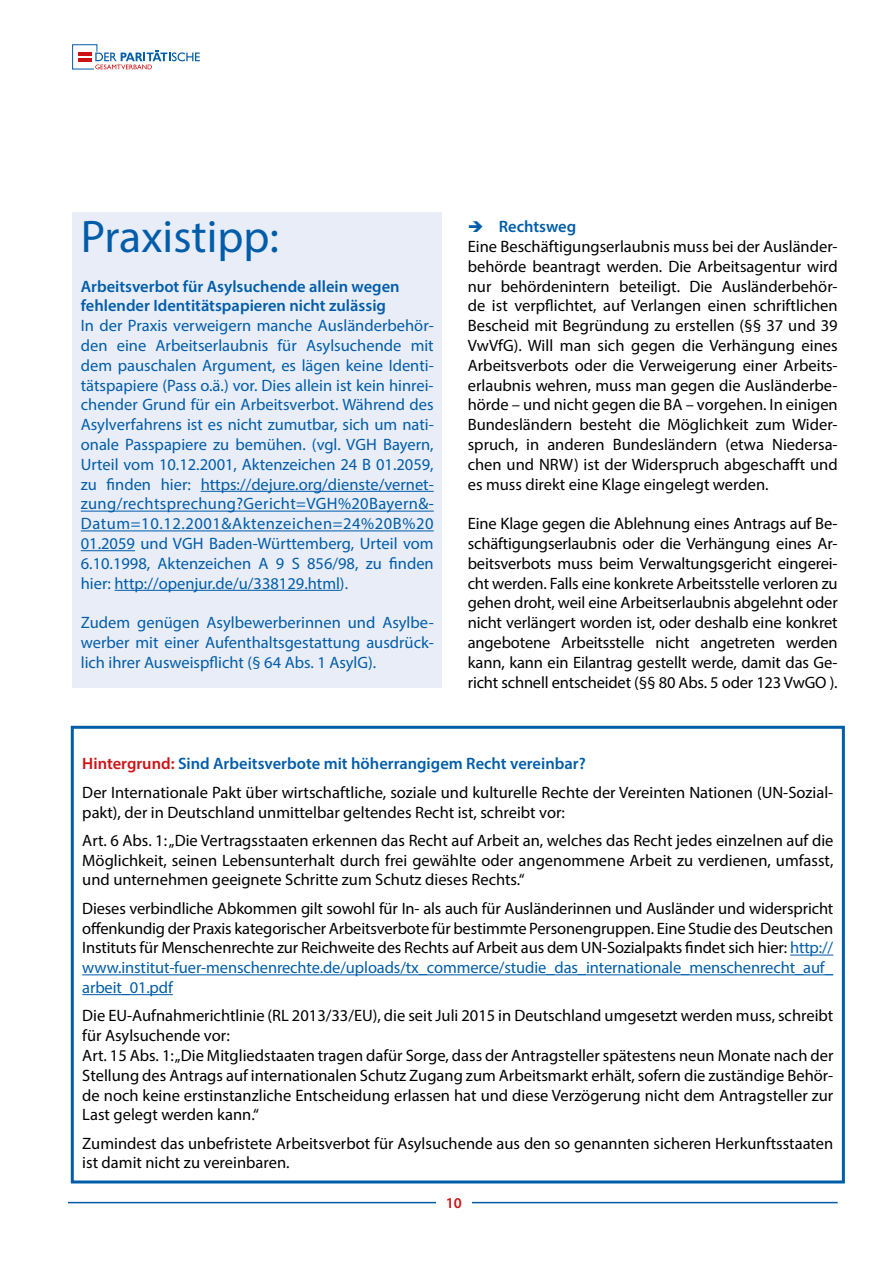
<style>
.page{position:relative;width:893px;height:1263px;background:#fff}
.page>*{position:absolute;margin:0;border:0;box-sizing:border-box;transform-origin:0 0}
.t1{font:45.9px "Myriad Pro";color:#005da9}
.t2{font:16.5px/19.8px "Myriad Pro";color:#000}
.t3{font:16.5px/19.8px "Myriad Pro";color:#005da9;text-align:justify}
.t4{font:600 16.5px/19.8px "Myriad Pro";color:#005da9}
.t5{font:600 15px "Myriad Pro";color:#cd1316}
.s1{color:#005da9}
.s2{font-weight:600;color:#005da9}
.s3{font-weight:600;color:#cd1316}
</style>
<div class="page">
<hr style="left:68px;top:1202px;width:770px;height:1px;background:#005da9">
<div style="left:436px;top:1197px;width:36px;height:26px;background:#fff"></div>
<svg style="left:72px;top:44px;width:128px;height:25px"></svg>
<div style="left:72px;top:212px;width:370px;height:476px;background:#e9edf8"></div>
<hr style="left:201px;top:491px;width:233px;height:1px;background:#005da9">
<hr style="left:81px;top:511px;width:353px;height:1px;background:#005da9">
<hr style="left:81px;top:530px;width:353px;height:1px;background:#005da9">
<hr style="left:81px;top:550px;width:54px;height:1px;background:#005da9">
<hr style="left:115px;top:590px;width:225px;height:1px;background:#005da9">
<hr style="left:790px;top:955px;width:43px;height:1px;background:#005da9">
<hr style="left:82px;top:974px;width:751px;height:1px;background:#005da9">
<hr style="left:82px;top:994px;width:91px;height:1px;background:#005da9">
<div style="left:71px;top:726px;width:774px;height:457px;border:3px solid #005da9"></div>
<h1 class="t1" style="left:81px;top:208px;width:200px">Praxistipp:</h1>
<p class="t4" style="left:81px;top:276px;width:320px">Arbeitsverbot für Asylsuchende allein wegen fehlender Identitätspapieren nicht zulässig</p>
<p class="t3" style="left:81px;top:316px;width:354px">In der Praxis verweigern manche Ausländerbehör&shy;den eine Arbeitserlaubnis für Asylsuchende mit dem pauschalen Argument, es lägen keine Identi&shy;tätspapiere (Pass o.ä.) vor. Dies allein ist kein hinrei&shy;chender Grund für ein Arbeitsverbot. Während des Asylverfahrens ist es nicht zumutbar, sich um nati&shy;onale Passpapiere zu bemühen. (vgl. VGH Bayern, Urteil vom 10.12.2001, Aktenzeichen 24 B 01.2059, zu finden hier: https://dejure.org/dienste/vernet&shy;zung/rechtsprechung?Gericht=VGH%20Bayern&amp;- Datum=10.12.2001&amp;Aktenzeichen=24%20B%20<br>01.2059 und VGH Baden-Württemberg, Urteil vom 6.10.1998, Aktenzeichen A 9 S 856/98, zu finden hier: http://openjur.de/u/338129.html).</p>
<p class="t3" style="left:81px;top:613px;width:354px">Zudem genügen Asylbewerberinnen und Asylbe&shy;werber mit einer Aufenthaltsgestattung ausdrück&shy;lich ihrer Ausweispflicht (§ 64 Abs. 1 AsylG).</p>
<p class="t2" style="left:468px;top:217px;width:371px"><span class="s1">➔</span> <span class="s2">Rechtsweg<br></span>Eine Beschäftigungserlaubnis muss bei der Ausländer&shy;behörde beantragt werden. Die Arbeitsagentur wird nur behördenintern beteiligt. Die Ausländerbehör&shy;de ist verpflichtet, auf Verlangen einen schriftlichen Bescheid mit Begründung zu erstellen (§§ 37 und 39<br>VwVfG). Will man sich gegen die Verhängung eines Arbeitsverbots oder die Verweigerung einer Arbeits&shy;erlaubnis wehren, muss man gegen die Ausländerbe&shy;hörde – und nicht gegen die BA – vorgehen. In einigen Bundesländern besteht die Möglichkeit zum Wider&shy;spruch, in anderen Bundesländern (etwa Niedersa&shy;chen und NRW) ist der Widerspruch abgeschafft und es muss direkt eine Klage eingelegt werden.</p>
<p class="t2" style="left:468px;top:514px;width:371px;text-align:justify">Eine Klage gegen die Ablehnung eines Antrags auf Be&shy;schäftigungserlaubnis oder die Verhängung eines Ar&shy;beitsverbots muss beim Verwaltungsgericht eingerei&shy;cht werden. Falls eine konkrete Arbeitsstelle verloren zu gehen droht, weil eine Arbeitserlaubnis abgelehnt oder nicht verlängert worden ist, oder deshalb eine konkret angebotene Arbeitsstelle nicht angetreten werden kann, kann ein Eilantrag gestellt werde, damit das Ge&shy;richt schnell entscheidet (§§ 80 Abs. 5 oder 123 VwGO ).</p>
<p class="t2" style="left:82px;top:749px;width:753px;line-height:28.3px"><span class="s3">Hintergrund:</span> <span class="s2">Sind Arbeitsverbote mit höherrangigem Recht vereinbar?<br></span>Der Internationale Pakt über wirtschaftliche, soziale und kulturelle Rechte der Vereinten Nationen (UN-Sozial-</p>
<p class="t2" style="left:82px;top:798px;width:753px;line-height:28.3px">pakt), der in Deutschland unmittelbar geltendes Recht ist, schreibt vor:<br>Art. 6 Abs. 1: „Die Vertragsstaaten erkennen das Recht auf Arbeit an, welches das Recht jedes einzelnen auf die</p>
<p class="t2" style="left:82px;top:850px;width:753px">Möglichkeit, seinen Lebensunterhalt durch frei gewählte oder angenommene Arbeit zu verdienen, umfasst, und unternehmen geeignete Schritte zum Schutz dieses Rechts.“</p>
<p class="t2" style="left:82px;top:898px;width:753px;text-align:justify">Dieses verbindliche Abkommen gilt sowohl für In- als auch für Ausländerinnen und Ausländer und widerspricht offenkundig der Praxis kategorischer Arbeitsverbote für bestimmte Personengruppen. Eine Studie des Deutschen Instituts für Menschenrechte zur Reichweite des Rechts auf Arbeit aus dem UN-Sozialpakts findet sich hier: <span class="s1">http:// www.institut-fuer-menschenrechte.de/uploads/tx_commerce/studie_das_internationale_menschenrecht_auf_ arbeit_01.pdf</span></p>
<p class="t2" style="left:82px;top:1005px;width:753px">Die EU-Aufnahmerichtlinie (RL 2013/33/EU), die seit Juli 2015 in Deutschland umgesetzt werden muss, schreibt für Asylsuchende vor:<br>Art. 15 Abs. 1: „Die Mitgliedstaaten tragen dafür Sorge, dass der Antragsteller spätestens neun Monate nach der Stellung des Antrags auf internationalen Schutz Zugang zum Arbeitsmarkt erhält, sofern die zuständige Behör&shy;de noch keine erstinstanzliche Entscheidung erlassen hat und diese Verzögerung nicht dem Antragsteller zur Last gelegt werden kann.“</p>
<p class="t2" style="left:82px;top:1133px;width:753px">Zumindest das unbefristete Arbeitsverbot für Asylsuchende aus den so genannten sicheren Herkunftsstaaten ist damit nicht zu vereinbaren.</p>
<p class="t5" style="left:446px;top:1193px;width:18px">10</p>
</div>
